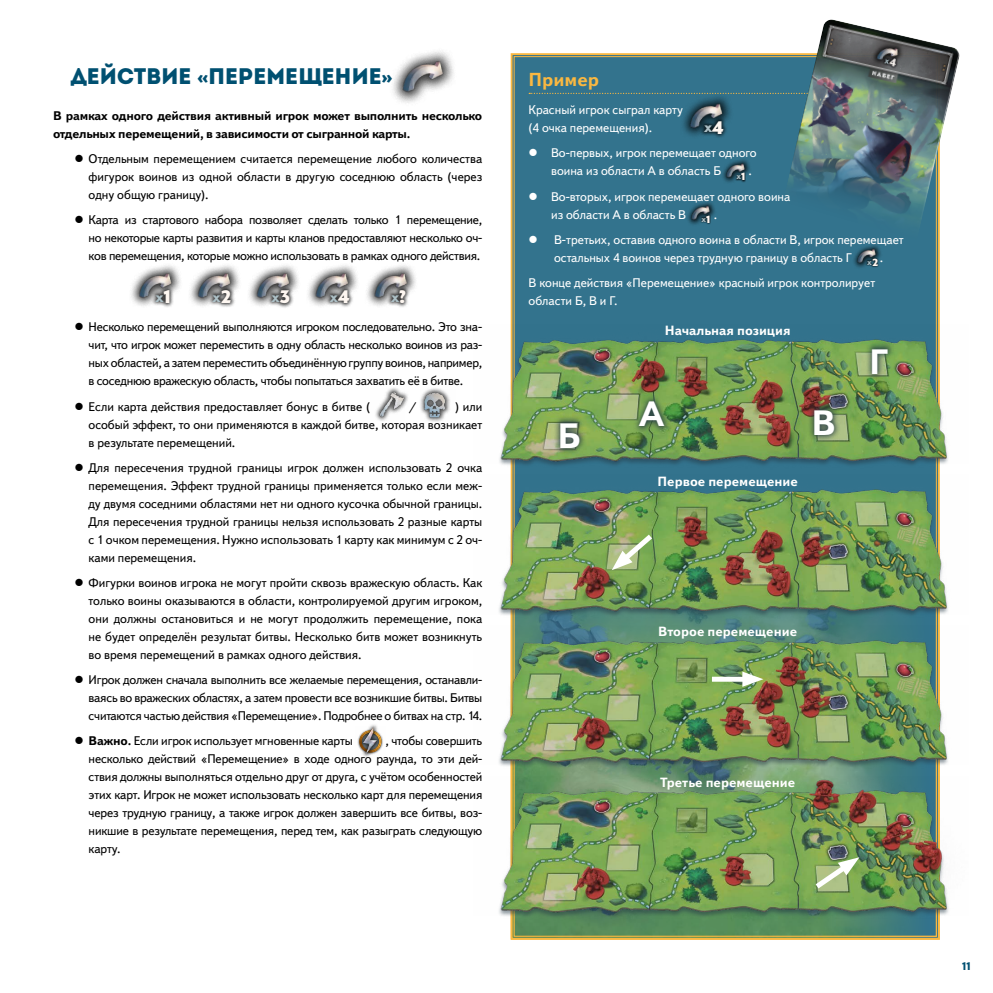
<style>
.page{position:relative;width:993px;height:993px;background:#fff}
.page>*{position:absolute;margin:0;border:0;box-sizing:border-box;transform-origin:0 0}
.t1{font:700 35.12px "Textbook New";color:#fff}
.t2{font:22.5px "Intro";letter-spacing:-.02em;color:#005071}
.t3{font:700 18.75px "Textbook New";color:#fab841}
.t4{font:800 15.75px "Serenity";color:#adc0c6}
.t5{font:700 13.38px "Textbook New";color:#fff}
.t6{font:12.5px/18px "Textbook New";letter-spacing:-.01em;color:#000;text-align:justify}
.t7{font:12.5px/18px "Textbook New";color:#fff}
.t8{font:700 12.5px/18px "Textbook New";letter-spacing:-.02em;color:#000}
.t9{font:700 12.5px "Serenity";color:#005071}
.s1{font-family:"Serenity";font-weight:700}
.s2{font-size:20.5px;color:#fef7f1}
.s3{font-weight:700}
</style>
<div class="page">
<div style="left:389px;top:47px;width:68px;height:59px;background:#000;opacity:.81"></div>
<img style="left:397px;top:53px;width:54px;height:49px">
<div style="left:129px;top:262px;width:54px;height:47px;background:#000;opacity:.81"></div>
<img style="left:135px;top:267px;width:43px;height:39px">
<div style="left:150px;top:285px;width:24px;height:23px;background:#000;opacity:.81"></div>
<div style="left:187px;top:262px;width:55px;height:47px;background:#000;opacity:.81"></div>
<img style="left:194px;top:267px;width:43px;height:39px">
<div style="left:207px;top:285px;width:29px;height:23px;background:#000;opacity:.81"></div>
<div style="left:246px;top:262px;width:55px;height:47px;background:#000;opacity:.81"></div>
<img style="left:253px;top:267px;width:42px;height:39px">
<div style="left:266px;top:285px;width:29px;height:23px;background:#000;opacity:.81"></div>
<div style="left:364px;top:262px;width:54px;height:47px;background:#000;opacity:.81"></div>
<img style="left:370px;top:267px;width:43px;height:39px">
<div style="left:386px;top:285px;width:24px;height:23px;background:#000;opacity:.81"></div>
<div style="left:305px;top:262px;width:54px;height:47px;background:#000;opacity:.81"></div>
<img style="left:311px;top:267px;width:43px;height:39px">
<div style="left:325px;top:285px;width:29px;height:23px;background:#000;opacity:.81"></div>
<div style="left:374px;top:386px;width:36px;height:36px;background:#000;opacity:.7"></div>
<img style="left:374px;top:388px;width:30px;height:32px">
<div style="left:418px;top:386px;width:33px;height:37px;background:#000;opacity:.7"></div>
<img style="left:420px;top:389px;width:31px;height:32px">
<div style="left:358px;top:722px;width:24px;height:36px;background:#000;opacity:.7"></div>
<img style="left:357px;top:726px;width:26px;height:29px">
<svg style="left:510px;top:53px;width:430px;height:271px;background:#38748a"></svg>
<svg style="left:510px;top:471px;width:430px;height:469px;background:#658d68"></svg>
<img style="left:778px;top:19px;width:181px;height:228px">
<div style="left:492px;top:326px;width:467px;height:145px;background:#233845;opacity:.5"></div>
<img style="left:492px;top:324px;width:467px;height:140px">
<div style="left:631px;top:394px;width:40px;height:39px;background:#233845;opacity:.9"></div>
<div style="left:553px;top:415px;width:33px;height:39px;background:#233845;opacity:.9"></div>
<div style="left:807px;top:402px;width:34px;height:40px;background:#233845;opacity:.9"></div>
<div style="left:864px;top:341px;width:31px;height:39px;background:#233845;opacity:.9"></div>
<div style="left:488px;top:476px;width:471px;height:145px;background:#233845;opacity:.5"></div>
<img style="left:488px;top:474px;width:471px;height:140px">
<svg style="left:611px;top:529px;width:46px;height:41px;background:#9eb97c"></svg>
<div style="left:488px;top:626px;width:471px;height:145px;background:#233845;opacity:.5"></div>
<img style="left:488px;top:625px;width:471px;height:139px">
<div style="left:711px;top:676px;width:39px;height:5px;background:#fff"></div>
<svg style="left:742px;top:671px;width:21px;height:15px"></svg>
<div style="left:488px;top:776px;width:482px;height:145px;background:#233845;opacity:.5"></div>
<img style="left:488px;top:775px;width:479px;height:140px">
<svg style="left:809px;top:856px;width:50px;height:37px;background:#a0bb80"></svg>
<svg style="left:529px;top:149px;width:7px;height:7px"></svg>
<svg style="left:529px;top:192px;width:7px;height:8px"></svg>
<svg style="left:529px;top:235px;width:7px;height:8px"></svg>
<h2 class="t2" style="left:71px;top:62px;width:323px">ДЕЙСТВИЕ <span class="s1">«</span>ПЕРЕМЕЩЕНИЕ<span class="s1">»</span></h2>
<p class="t8" style="left:53px;top:106px;width:430px">В рамках одного действия активный игрок может выполнить несколько отдельных перемещений, в зависимости от сыгранной карты.</p>
<p class="t6" style="left:89px;top:149px;width:395px">Отдельным перемещением считается перемещение любого количества фигурок воинов из одной области в другую соседнюю область (через одну общую границу).</p>
<p class="t6" style="left:89px;top:210px;width:395px">Карта из стартового набора позволяет сделать только 1 перемещение, но некоторые карты развития и карты кланов предоставляют несколько оч&shy;ков перемещения, которые можно использовать в рамках одного действия.</p>
<p class="t4" style="left:155px;top:287px;width:17px">x<span class="s2">1</span></p>
<p class="t4" style="left:212px;top:287px;width:20px">x<span class="s2">2</span></p>
<p class="t4" style="left:271px;top:287px;width:20px">x<span class="s2">3</span></p>
<p class="t4" style="left:330px;top:287px;width:21px">x<span class="s2">4</span></p>
<p class="t4" style="left:391px;top:287px;width:17px">x<span class="s2">?</span></p>
<p class="t6" style="left:89px;top:318px;width:395px">Несколько перемещений выполняются игроком последовательно. Это зна&shy;чит, что игрок может переместить в одну область несколько воинов из раз&shy;ных областей, а затем переместить объединённую группу воинов, например, в соседнюю вражескую область, чтобы попытаться захватить её в битве.</p>
<p class="t6" style="left:89px;top:397px;width:283px">Если карта действия предоставляет бонус в битве (</p>
<p class="t6" style="left:408px;top:397px;width:10px">/</p>
<p class="t6" style="left:89px;top:397px;width:395px;text-indent:366px">) или особый эффект, то они применяются в каждой битве, которая возникает в результате перемещений.</p>
<p class="t6" style="left:89px;top:458px;width:395px">Для пересечения трудной границы игрок должен использовать 2 очка перемещения. Эффект трудной границы применяется только если меж&shy;ду двумя соседними областями нет ни одного кусочка обычной границы.<br>Для пересечения трудной границы нельзя использовать 2 разные карты с 1 очком перемещения. Нужно использовать 1 карту как минимум с 2 оч&shy;ками перемещения.</p>
<p class="t6" style="left:89px;top:573px;width:395px">Фигурки воинов игрока не могут пройти сквозь вражескую область. Как только воины оказываются в области, контролируемой другим игроком, они должны остановиться и не могут продолжить перемещение, пока не будет определён результат битвы. Несколько битв может возникнуть во время перемещений в рамках одного действия.</p>
<p class="t6" style="left:89px;top:670px;width:395px">Игрок должен сначала выполнить все желаемые перемещения, останавли&shy;ваясь во вражеских областях, а затем провести все возникшие битвы. Битвы считаются частью действия «Перемещение». Подробнее о битвах на стр. 14.</p>
<p class="t6" style="left:89px;top:731px;width:265px"><span class="s3">Важно.</span> Если игрок использует мгновенные карты</p>
<p class="t6" style="left:89px;top:731px;width:395px;text-indent:296px">, чтобы совершить несколько действий «Перемещение» в ходе одного раунда, то эти дей&shy;ствия должны выполняться отдельно друг от друга, с учётом особенностей этих карт. Игрок не может использовать несколько карт для перемещения через трудную границу, а также игрок должен завершить все битвы, воз&shy;никшие в результате перемещения, перед тем, как разыграть следующую карту.</p>
<h3 class="t3" style="left:528px;top:67px;width:72px">Пример</h3>
<p class="t7" style="left:528px;top:101px;width:156px">Красный игрок сыграл карту (4 очка перемещения).</p>
<p class="t4" style="left:703px;top:118px;width:21px">x<span class="s2">4</span></p>
<p class="t7" style="left:551px;top:144px;width:207px">Во-первых, игрок перемещает одного воина из области А в область Б <sub>x</sub><sub>1</sub> .</p>
<p class="t7" style="left:551px;top:187px;width:241px">Во-вторых, игрок перемещает одного воина из области А в область В <sub>x</sub><sub>1</sub> .</p>
<p class="t7" style="left:554px;top:230px;width:351px">В-третьих, оставив одного воина в области В, игрок перемещает остальных 4 воинов через трудную границу в область Г <sub>x</sub><sub>2</sub>.</p>
<p class="t7" style="left:528px;top:273px;width:348px">В конце действия «Перемещение» красный игрок контролирует области Б, В и Г.</p>
<h1 class="t1" style="left:557px;top:413px;width:25px">Б</h1>
<p class="t5" style="left:664px;top:322px;width:127px">Начальная позиция</p>
<h1 class="t1" style="left:638px;top:392px;width:27px">A</h1>
<p class="t5" style="left:657px;top:472px;width:142px">Первое перемещение</p>
<h1 class="t1" style="left:811px;top:401px;width:26px">В</h1>
<h1 class="t1" style="left:868px;top:339px;width:21px">Г</h1>
<p class="t5" style="left:658px;top:622px;width:140px">Второе перемещение</p>
<p class="t5" style="left:660px;top:773px;width:136px">Третье перемещение</p>
<p class="t9" style="left:961px;top:959px;width:10px">11</p>
</div>
